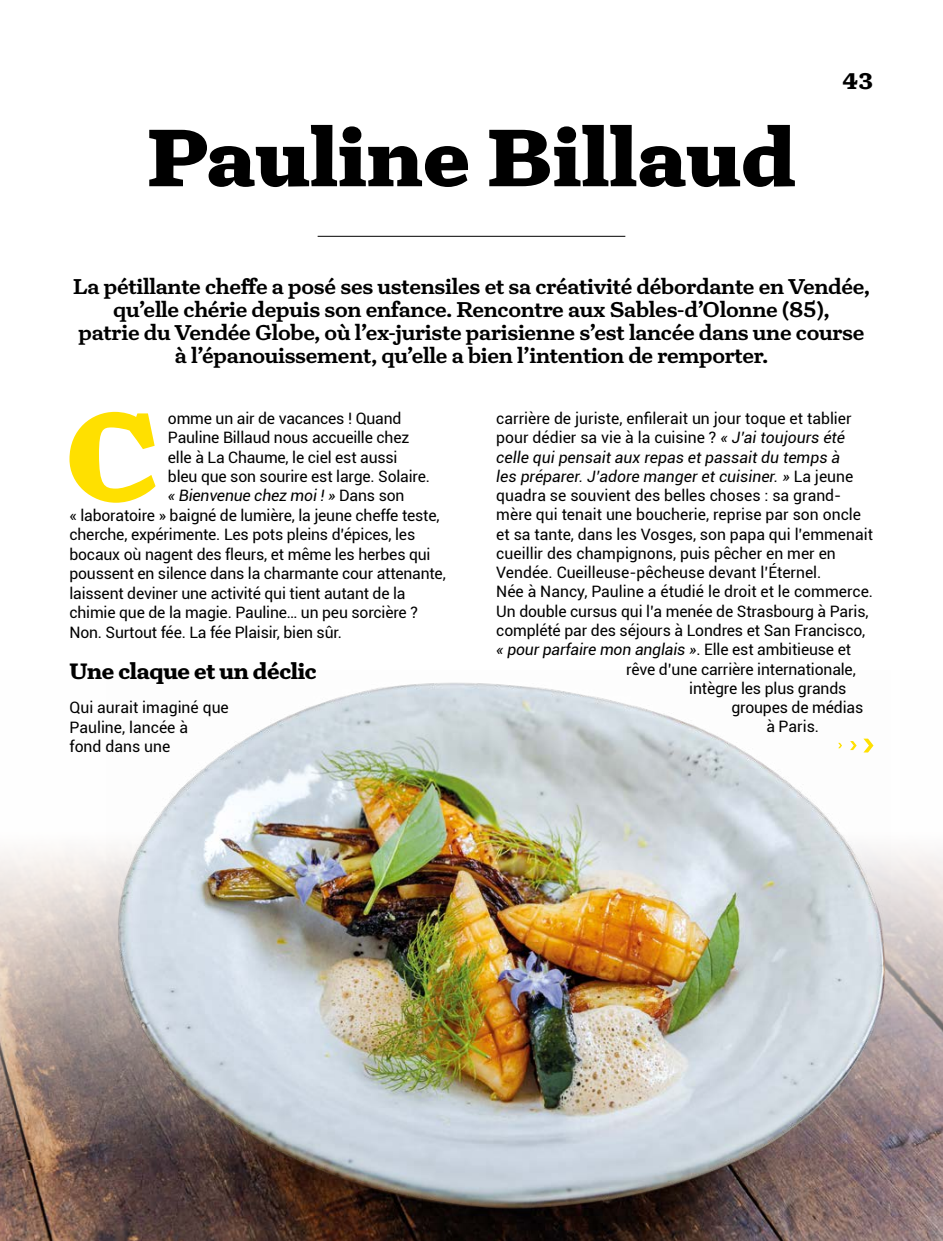
<style>
.page{position:relative;width:943px;height:1241px;background:#fff}
.page>*{position:absolute;margin:0;border:0;box-sizing:border-box;transform-origin:0 0}
.t1{font:900 128.8px "Turnip";color:#ffe000}
.t2{font:900 82.77px "Turnip";letter-spacing:.01em;color:#000}
.t3{font:700 22.75px "Turnip";letter-spacing:-.01em;color:#000}
.t4{font:500 21.88px/22.8px "Turnip";letter-spacing:-.01em;color:#000;text-align:center}
.t5{font:700 21px "Turnip RE";color:#000}
.t6{font:15.75px/19.4px "Roboto";letter-spacing:-.01em;color:#000}
.t7{font:italic 15.75px "Roboto";color:#000}
.s1{font-style:normal}
.s2{font-style:italic}
</style>
<div class="page">
<img style="left:0;top:848px;width:943px;height:392px">
<img style="left:107px;top:682px;width:783px;height:541px">
<hr style="left:317px;top:236px;width:308px;height:1px;background:#000">
<svg style="left:863px;top:738px;width:10px;height:14px"></svg>
<svg style="left:850px;top:741px;width:6px;height:9px"></svg>
<svg style="left:838px;top:742px;width:4px;height:6px"></svg>
<h2 class="t2" style="left:148px;top:103px;width:649px">Pauline Billaud</h2>
<h3 class="t5" style="left:842px;top:66px;width:33px">43</h3>
<p class="t4" style="left:73px;top:275px;width:798px">La pétillante cheffe a posé ses ustensiles et sa créativité débordante en Vendée, qu’elle chérie depuis son enfance. Rencontre aux Sables-d’Olonne (85),<br>patrie du Vendée Globe, où l’ex-juriste parisienne s’est lancée dans une course à l’épanouissement, qu’elle a bien l’intention de remporter.</p>
<h1 class="t1" style="left:66px;top:371px;width:96px">C</h1>
<p class="t6" style="left:168px;top:408px;width:235px">omme un air de vacances ! Quand</p>
<p class="t6" style="left:168px;top:427px;width:243px">Pauline Billaud nous accueille chez</p>
<p class="t6" style="left:168px;top:446px;width:231px">elle à La Chaume, le ciel est aussi</p>
<p class="t6" style="left:168px;top:466px;width:263px">bleu que son sourire est large. Solaire.</p>
<p class="t7" style="left:168px;top:484px;width:238px">« Bienvenue chez moi ! » <span class="s1">Dans son</span></p>
<p class="t6" style="left:69px;top:504px;width:371px">« laboratoire » baigné de lumière, la jeune cheffe teste,</p>
<p class="t6" style="left:69px;top:524px;width:347px">cherche, expérimente. Les pots pleins d’épices, les</p>
<p class="t6" style="left:69px;top:543px;width:362px">bocaux où nagent des fleurs, et même les herbes qui</p>
<p class="t6" style="left:69px;top:563px;width:378px">poussent en silence dans la charmante cour attenante,</p>
<p class="t6" style="left:69px;top:582px;width:337px">laissent deviner une activité qui tient autant de la</p>
<p class="t6" style="left:69px;top:602px;width:350px">chimie que de la magie. Pauline… un peu sorcière ?</p>
<p class="t6" style="left:69px;top:621px;width:274px">Non. Surtout fée. La fée Plaisir, bien sûr.</p>
<h3 class="t3" style="left:69px;top:656px;width:249px">Une claque et un déclic</h3>
<p class="t6" style="left:69px;top:697px;width:161px">Qui aurait imaginé que<br>Pauline, lancée à<br>fond dans une</p>
<p class="t6" style="left:496px;top:408px;width:357px">carrière de juriste, enfilerait un jour toque et tablier</p>
<p class="t6" style="left:496px;top:427px;width:350px">pour dédier sa vie à la cuisine ? <span class="s2">« J’ai toujours été</span></p>
<p class="t7" style="left:496px;top:446px;width:345px">celle qui pensait aux repas et passait du temps à</p>
<p class="t7" style="left:496px;top:465px;width:358px">les préparer. J’adore manger et cuisiner. » <span class="s1">La jeune</span></p>
<p class="t6" style="left:496px;top:485px;width:346px">quadra se souvient des belles choses : sa grand-</p>
<p class="t6" style="left:496px;top:504px;width:366px">mère qui tenait une boucherie, reprise par son oncle</p>
<p class="t6" style="left:496px;top:523px;width:378px">et sa tante, dans les Vosges, son papa qui l’emmenait</p>
<p class="t6" style="left:496px;top:543px;width:341px">cueillir des champignons, puis pêcher en mer en</p>
<p class="t6" style="left:496px;top:562px;width:327px">Vendée. Cueilleuse-pêcheuse devant l’Éternel.</p>
<p class="t6" style="left:496px;top:581px;width:378px">Née à Nancy, Pauline a étudié le droit et le commerce.</p>
<p class="t6" style="left:496px;top:600px;width:374px">Un double cursus qui l’a menée de Strasbourg à Paris,</p>
<p class="t6" style="left:496px;top:620px;width:370px">complété par des séjours à Londres et San Francisco,</p>
<p class="t7" style="left:496px;top:638px;width:356px">« pour parfaire mon anglais »<span class="s1">. Elle est ambitieuse et</span></p>
<p class="t6" style="left:626px;top:658px;width:231px">rêve d’une carrière internationale,</p>
<p class="t6" style="left:689px;top:677px;width:159px">intègre les plus grands</p>
<p class="t6" style="left:731px;top:697px;width:133px">groupes de médias</p>
<p class="t6" style="left:766px;top:716px;width:54px">à Paris.</p>
</div>
